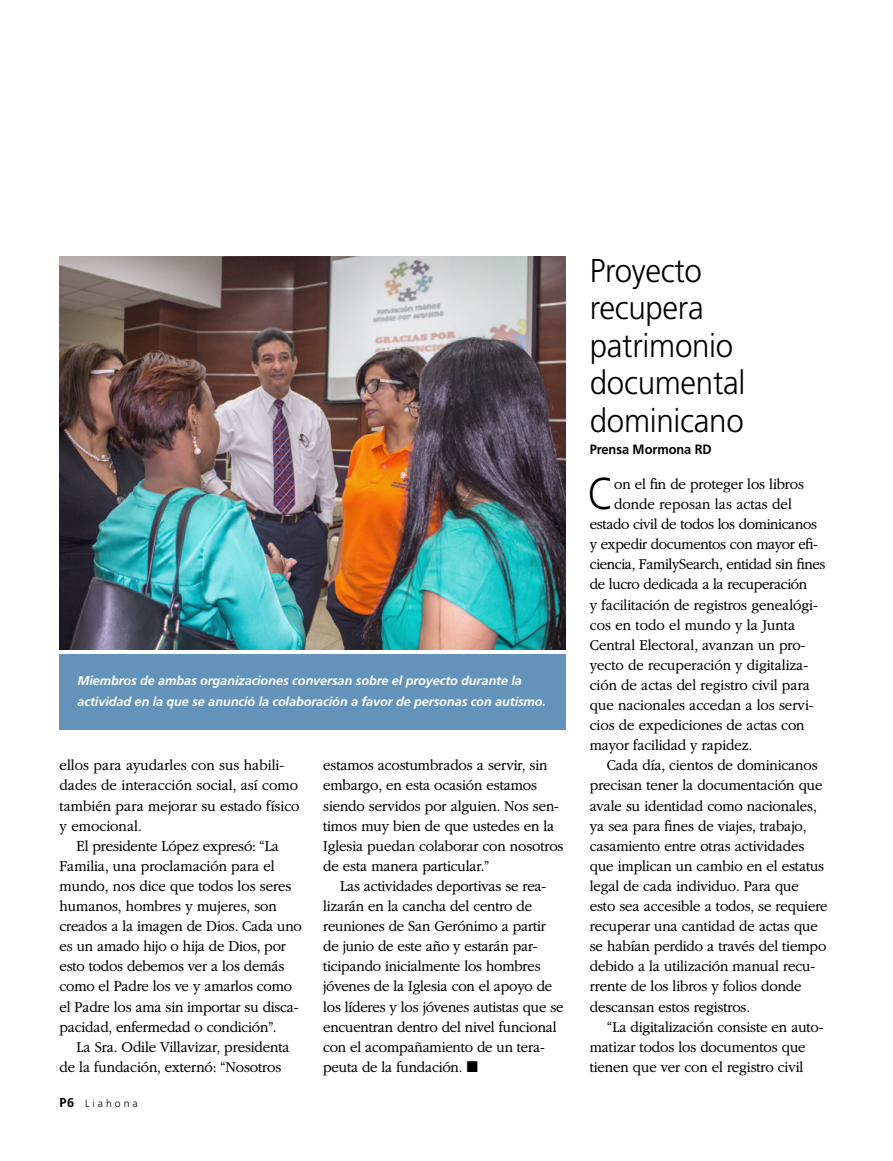
<style>
.page{position:relative;width:893px;height:1161px;background:#fff}
.page>*{position:absolute;margin:0;border:0;box-sizing:border-box;transform-origin:0 0}
.ARTCL_para_first_NEW{font:300 44.55px "Frutigerlds Lat";color:#000;scale:.88 1}
.FIGimg_title{font:300 33px/37.5px "Frutigerlds Lat";letter-spacing:-.01em;color:#000;scale:.95 1}
.ARTCL_para_NEWS{font:300 15.75px/20.1px "Garamondlds Lat Plus";letter-spacing:-.01em;color:#000;scale:.95 1}
.ARTCL_para_first_NEW-2{font:300 15.75px "Garamondlds Lat Plus";letter-spacing:-.005em;color:#000;scale:.95 1}
.ARTCL_para_first_NEW-3{font:300 15.75px "Garamondlds Lat Plus";letter-spacing:-.025em;color:#000;scale:.95 1}
.ARTCL-BY_para_first{font:700 13.5px "Frutigerlds Lat";letter-spacing:-.005em;color:#000;scale:.95 1}
.FIGimg_CAP_para_NEWS{font:italic 700 12.75px/20.2px "Frutigerlds Lat";letter-spacing:-.01em;color:#fff}
.t1{font:300 10.5px "Frutigerlds Lat";letter-spacing:.28em;color:#000}
.s1{font-weight:700;font-size:12.75px}
</style>
<div class="page">
<img style="left:60px;top:257px;width:506px;height:393px">
<div style="left:60px;top:654px;width:506px;height:76px;background:#6392ba"></div>
<p class="FIGimg_CAP_para_NEWS" style="left:78px;top:670px;width:470px">Miembros de ambas organizaciones conversan sobre el proyecto durante la actividad en la que se anunció la colaboración a favor de personas con autismo.</p>
<p class="ARTCL_para_NEWS" style="left:60px;top:755px;width:254px">ellos para ayudarles con sus habili&shy;dades de interacción social, así como también para mejorar su estado físico y emocional.</p>
<p class="ARTCL_para_NEWS" style="left:60px;top:835px;width:257px;text-indent:17px">El presidente López expresó: “La Familia, una proclamación para el mundo, nos dice que todos los seres humanos, hombres y mujeres, son creados a la imagen de Dios. Cada uno es un amado hijo o hija de Dios, por esto todos debemos ver a los demás como el Padre los ve y amarlos como el Padre los ama sin importar su disca&shy;pacidad, enfermedad o condición”.</p>
<p class="ARTCL_para_NEWS" style="left:60px;top:1036px;width:244px;text-indent:17px">La Sra. Odile Villavizar, presidenta de la fundación, externó: “Nosotros</p>
<p class="t1" style="left:60px;top:1095px;width:80px"><span class="s1">P6</span> Liahona</p>
<p class="ARTCL_para_NEWS" style="left:323px;top:755px;width:255px">estamos acostumbrados a servir, sin embargo, en esta ocasión estamos siendo servidos por alguien. Nos sen&shy;timos muy bien de que ustedes en la Iglesia puedan colaborar con nosotros de esta manera particular.”</p>
<p class="ARTCL_para_NEWS" style="left:323px;top:876px;width:255px;text-indent:17px">Las actividades deportivas se rea&shy;lizarán en la cancha del centro de reuniones de San Gerónimo a partir de junio de este año y estarán par&shy;ticipando inicialmente los hombres jóvenes de la Iglesia con el apoyo de los líderes y los jóvenes autistas que se encuentran dentro del nivel funcional con el acompañamiento de un tera&shy;peuta de la fundación. ◼</p>
<p class="FIGimg_title" style="left:590px;top:251px;width:165px">Proyecto recupera patrimonio documental dominicano</p>
<p class="ARTCL-BY_para_first" style="left:590px;top:439px;width:130px">Prensa Mormona RD</p>
<p class="ARTCL_para_first_NEW" style="left:588px;top:461px;width:31px">C</p>
<p class="ARTCL_para_first_NEW-2" style="left:614px;top:472px;width:201px">on el fin de proteger los libros</p>
<p class="ARTCL_para_first_NEW-2" style="left:614px;top:493px;width:189px">donde reposan las actas del</p>
<p class="ARTCL_para_first_NEW-3" style="left:590px;top:513px;width:241px">estado civil de todos los dominicanos</p>
<p class="ARTCL_para_first_NEW-3" style="left:590px;top:533px;width:242px">y expedir documentos con mayor efi-</p>
<p class="ARTCL_para_first_NEW-3" style="left:590px;top:553px;width:250px">ciencia, FamilySearch, entidad sin fines</p>
<p class="ARTCL_para_first_NEW-3" style="left:590px;top:573px;width:230px">de lucro dedicada a la recuperación</p>
<p class="ARTCL_para_first_NEW-2" style="left:590px;top:593px;width:241px">y facilitación de registros genealógi-</p>
<p class="ARTCL_para_first_NEW-2" style="left:590px;top:613px;width:218px">cos en todo el mundo y la Junta</p>
<p class="ARTCL_para_first_NEW-2" style="left:590px;top:633px;width:229px">Central Electoral, avanzan un pro-</p>
<p class="ARTCL_para_first_NEW-2" style="left:590px;top:653px;width:231px">yecto de recuperación y digitaliza-</p>
<p class="ARTCL_para_first_NEW-2" style="left:590px;top:673px;width:233px">ción de actas del registro civil para</p>
<p class="ARTCL_para_first_NEW-2" style="left:590px;top:694px;width:237px">que nacionales accedan a los servi-</p>
<p class="ARTCL_para_first_NEW-2" style="left:590px;top:714px;width:228px">cios de expediciones de actas con</p>
<p class="ARTCL_para_first_NEW-2" style="left:590px;top:734px;width:173px">mayor facilidad y rapidez.</p>
<p class="ARTCL_para_NEWS" style="left:590px;top:755px;width:252px;text-indent:17px">Cada día, cientos de dominicanos precisan tener la documentación que avale su identidad como nacionales, ya sea para fines de viajes, trabajo, casamiento entre otras actividades que implican un cambio en el estatus legal de cada individuo. Para que esto sea accesible a todos, se requiere recuperar una cantidad de actas que se habían perdido a través del tiempo debido a la utilización manual recu&shy;rrente de los libros y folios donde descansan estos registros.</p>
<p class="ARTCL_para_NEWS" style="left:590px;top:1016px;width:248px;text-indent:17px">“La digitalización consiste en auto&shy;matizar todos los documentos que tienen que ver con el registro civil</p>
</div>
